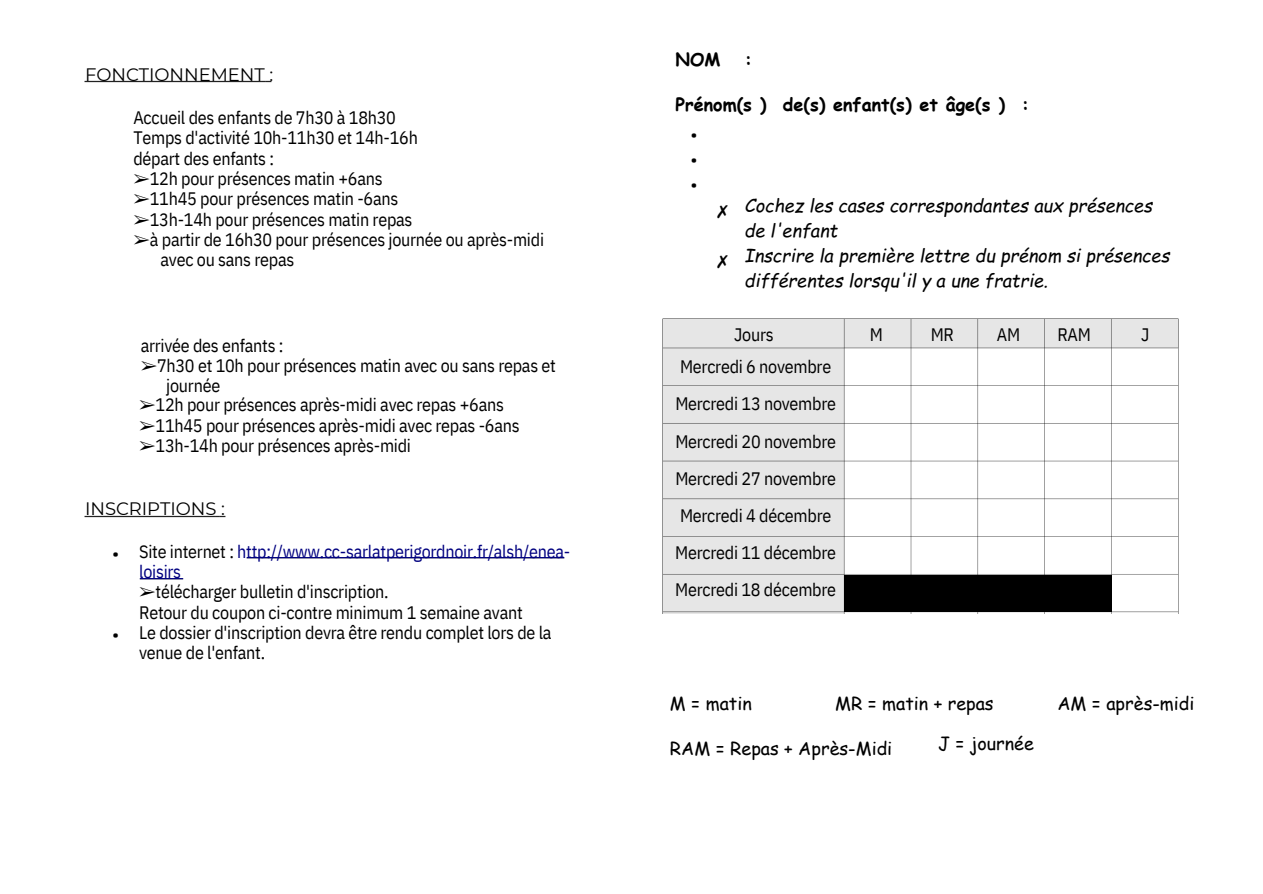
<style>
.page{position:relative;width:1263px;height:894px;background:#fff}
.page>*{position:absolute;margin:0;border:0;box-sizing:border-box;transform-origin:0 0}
.t1{font:18px/20.2px "IBM Plex Sans Cond";letter-spacing:-.015em;color:#000}
.t2{font:italic 18px/24.8px "Comic Sans MS";color:#000}
.t3{font:18px/20.2px "IBM Plex Sans Cond";letter-spacing:-.015em;color:#000080}
.t4{font:18px "Comic Sans MS";color:#000}
.t5{font:700 18px "Comic Sans MS";color:#000}
.t6{font:18px "Montserrat";letter-spacing:-.005em;color:#000}
.t7{font:18px/24.8px "IBM Plex Sans";color:#000;text-align:justify}
.t8{font:18px "Free Serif";color:#000}
.s1{font-family:"Free Serif"}
.s2{color:#000}
</style>
<div class="page">
<img style="left:139px;top:578px;width:44px;height:1px">
<img style="left:84px;top:515px;width:142px;height:3px">
<img style="left:246px;top:557px;width:319px;height:1px">
<img style="left:84px;top:80px;width:188px;height:3px">
<img style="left:662px;top:318px;width:517px;height:295px">
<div style="left:844px;top:575px;width:267px;height:36px;background:#000"></div>
<p class="t6" style="left:85px;top:63px;width:190px">FONCTIONNEMENT :</p>
<p class="t1" style="left:133px;top:107px;width:286px">Accueil des enfants de 7h30 à 18h30<br>Temps d'activité 10h-11h30 et 14h-16h départ des enfants :</p>
<p class="t1" style="left:133px;top:168px;width:251px"><span class="s1">➢</span>12h pour présences matin +6ans</p>
<p class="t1" style="left:133px;top:188px;width:266px"><span class="s1">➢</span>11h45 pour présences matin -6ans</p>
<p class="t1" style="left:133px;top:208px;width:281px"><span class="s1">➢</span>13h-14h pour présences matin repas</p>
<p class="t1" style="left:133px;top:229px;width:412px"><span class="s1">➢</span>à partir de 16h30 pour présences journée ou après-midi</p>
<p class="t1" style="left:161px;top:249px;width:135px">avec ou sans repas</p>
<p class="t1" style="left:141px;top:335px;width:144px">arrivée des enfants :</p>
<h2 class="t1" style="left:141px;top:355px;width:417px"><span class="s1">➢</span>7h30 et 10h pour présences matin avec ou sans repas et</h2>
<p class="t1" style="left:166px;top:375px;width:56px">journée</p>
<p class="t1" style="left:139px;top:394px;width:366px"><span class="s1">➢</span>12h pour présences après-midi avec repas +6ans</p>
<p class="t1" style="left:139px;top:414px;width:382px"><span class="s1">➢</span>11h45 pour présences après-midi avec repas -6ans</p>
<p class="t1" style="left:139px;top:435px;width:273px"><span class="s1">➢</span>13h-14h pour présences après-midi</p>
<p class="t6" style="left:85px;top:498px;width:141px">INSCRIPTIONS :</p>
<p class="t7" style="left:112px;top:540px;width:9px">•</p>
<p class="t3" style="left:139px;top:540px;width:433px"><span class="s2">Site internet :</span> http://www.cc-sarlatperigordnoir.fr/alsh/enea&shy;loisirs</p>
<p class="t1" style="left:139px;top:581px;width:414px"><span class="s1">➢</span>télécharger bulletin d'inscription.<br>Retour du coupon ci-contre minimum 1 semaine avant<br>Le dossier d'inscription devra être rendu complet lors de la venue de l'enfant.</p>
<p class="t7" style="left:112px;top:621px;width:9px">•</p>
<p class="t5" style="left:676px;top:46px;width:46px">NOM</p>
<p class="t5" style="left:745px;top:46px;width:9px">:</p>
<p class="t5" style="left:676px;top:91px;width:355px">Prénom(s ) de(s) enfant(s) et âge(s ) :</p>
<h1 class="t7" style="left:690px;top:122px;width:9px">• • •</h1>
<p class="t8" style="left:717px;top:201px;width:12px">✗</p>
<p class="t8" style="left:717px;top:251px;width:12px">✗</p>
<p class="t2" style="left:744px;top:192px;width:427px">Cochez les cases correspondantes aux présences de l'enfant<br>Inscrire la première lettre du prénom si présences différentes lorsqu'il y a une fratrie.</p>
<p class="t1" style="left:734px;top:324px;width:41px">Jours</p>
<p class="t1" style="left:680px;top:356px;width:153px">Mercredi 6 novembre</p>
<p class="t1" style="left:675px;top:393px;width:162px">Mercredi 13 novembre</p>
<p class="t1" style="left:675px;top:430px;width:162px">Mercredi 20 novembre</p>
<h1 class="t1" style="left:675px;top:468px;width:162px">Mercredi 27 novembre</h1>
<h1 class="t1" style="left:680px;top:505px;width:153px">Mercredi 4 décembre</h1>
<h1 class="t1" style="left:675px;top:542px;width:162px">Mercredi 11 décembre</h1>
<p class="t1" style="left:675px;top:579px;width:162px">Mercredi 18 décembre</p>
<p class="t1" style="left:870px;top:324px;width:15px">M</p>
<p class="t1" style="left:931px;top:324px;width:25px">MR</p>
<p class="t1" style="left:997px;top:324px;width:25px">AM</p>
<p class="t1" style="left:1057px;top:324px;width:35px">RAM</p>
<p class="t1" style="left:1141px;top:324px;width:10px">J</p>
<p class="t4" style="left:835px;top:689px;width:160px">MR = matin + repas</p>
<p class="t4" style="left:1057px;top:689px;width:139px">AM = après-midi</p>
<p class="t4" style="left:938px;top:730px;width:97px">J = journée</p>
<p class="t4" style="left:670px;top:689px;width:83px">M = matin</p>
<p class="t4" style="left:670px;top:734px;width:224px">RAM = Repas + Après-Midi</p>
</div>
